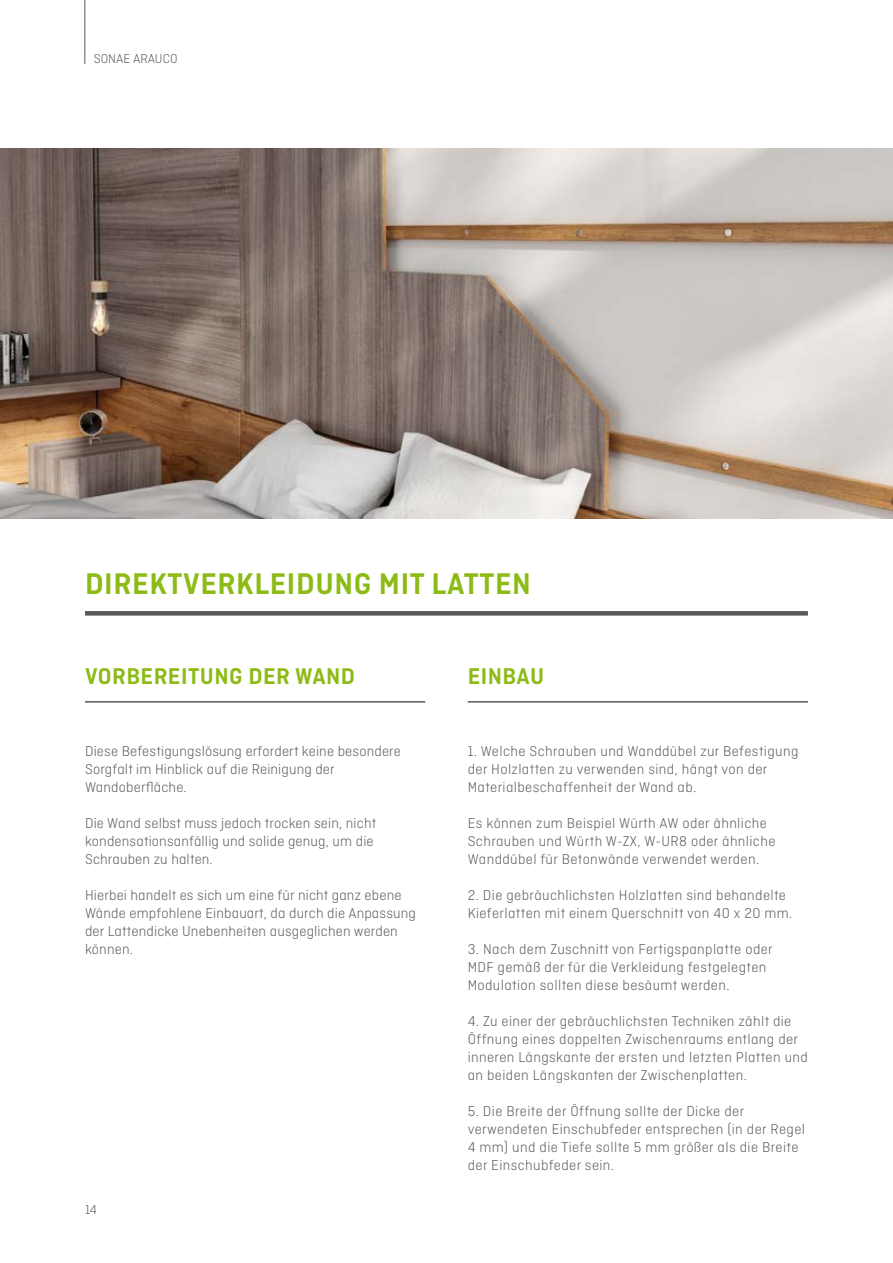
<style>
.page{position:relative;width:893px;height:1263px;background:#fff}
.page>*{position:absolute;margin:0;border:0;box-sizing:border-box;transform-origin:0 0}
.t1{font:600 31.5px "Ciutadella";letter-spacing:.02em;color:#8cbb15}
.t2{font:600 24px "Ciutadella";letter-spacing:.02em;color:#8cbb15}
.t3{font:300 15px/18px "Ciutadella";letter-spacing:.025em;color:#58585a}
.t4{font:300 13.5px "Ciutadella";color:#58585a}
</style>
<div class="page">
<hr style="left:85px;top:0;width:1px;height:64px;background:#58585a">
<hr style="left:468px;top:701px;width:340px;height:2px;background:#58585a">
<hr style="left:85px;top:701px;width:340px;height:2px;background:#58585a">
<div style="left:85px;top:611px;width:723px;height:5px;background:#58585a"></div>
<img style="left:0;top:149px;width:893px;height:370px">
<p class="t4" style="left:94px;top:51px;width:85px">SONAE ARAUCO</p>
<h1 class="t1" style="left:85px;top:566px;width:447px">DIREKTVERKLEIDUNG MIT LATTEN</h1>
<h2 class="t2" style="left:85px;top:662px;width:272px">VORBEREITUNG DER WAND</h2>
<h2 class="t2" style="left:468px;top:662px;width:78px">EINBAU</h2>
<p class="t3" style="left:85px;top:742px;width:317px">Diese Befestigungslösung erfordert keine besondere<br>Sorgfalt im Hinblick auf die Reinigung der<br>Wandoberfläche.</p>
<p class="t3" style="left:85px;top:814px;width:293px">Die Wand selbst muss jedoch trocken sein, nicht kondensationsanfällig und solide genug, um die<br>Schrauben zu halten.</p>
<p class="t3" style="left:85px;top:886px;width:332px">Hierbei handelt es sich um eine für nicht ganz ebene Wände empfohlene Einbauart, da durch die Anpassung der Lattendicke Unebenheiten ausgeglichen werden können.</p>
<p class="t4" style="left:85px;top:1202px;width:13px">14</p>
<p class="t3" style="left:468px;top:742px;width:332px">1. Welche Schrauben und Wanddübel zur Befestigung der Holzlatten zu verwenden sind, hängt von der<br>Materialbeschaffenheit der Wand ab.</p>
<p class="t3" style="left:468px;top:814px;width:309px">Es können zum Beispiel Würth AW oder ähnliche<br>Schrauben und Würth W-ZX, W-UR8 oder ähnliche<br>Wanddübel für Betonwände verwendet werden.</p>
<p class="t3" style="left:468px;top:886px;width:326px">2. Die gebräuchlichsten Holzlatten sind behandelte<br>Kieferlatten mit einem Querschnitt von 40 x 20 mm.</p>
<p class="t3" style="left:468px;top:940px;width:307px">3. Nach dem Zuschnitt von Fertigspanplatte oder<br>MDF gemäß der für die Verkleidung festgelegten<br>Modulation sollten diese besäumt werden.</p>
<p class="t3" style="left:468px;top:1012px;width:342px">4. Zu einer der gebräuchlichsten Techniken zählt die Öffnung eines doppelten Zwischenraums entlang der inneren Längskante der ersten und letzten Platten und an beiden Längskanten der Zwischenplatten.</p>
<p class="t3" style="left:468px;top:1102px;width:339px">5. Die Breite der Öffnung sollte der Dicke der verwendeten Einschubfeder entsprechen (in der Regel 4 mm) und die Tiefe sollte 5 mm größer als die Breite der Einschubfeder sein.</p>
</div>
